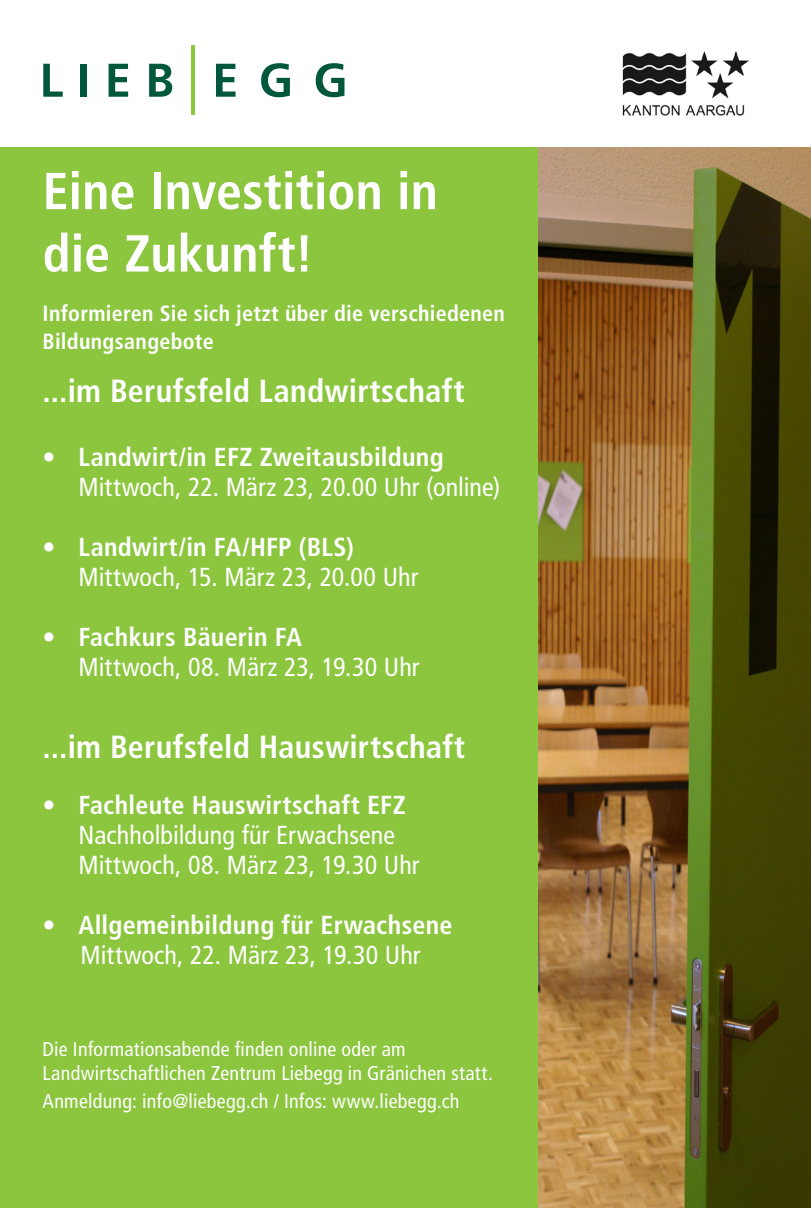
<style>
.page{position:relative;width:811px;height:1208px;background:#fff}
.page>*{position:absolute;margin:0;border:0;box-sizing:border-box;transform-origin:0 0}
.t1{font:700 condensed 52px/62.4px "Frutiger LT Std";letter-spacing:.005em;color:#fff}
.t2{font:700 condensed 32px "Frutiger LT Std";letter-spacing:.01em;color:#fff}
.t3{font:condensed 26px/30px "Frutiger LT Std";color:#fff}
.t4{font:700 condensed 26px/30px "Frutiger LT Std";letter-spacing:.01em;color:#fff}
.t5{font:700 condensed 22px/28.8px "Frutiger LT Std";letter-spacing:.015em;color:#fff}
.t6{font:condensed 20px "Frutiger LT Std";letter-spacing:.015em;color:#fff}
.s1{font-weight:700}
.s2{font-weight:400}
</style>
<div class="page">
<div style="left:0;top:147px;width:811px;height:1061px;background:#8bc63e"></div>
<svg style="left:43px;top:64px;width:20px;height:33px"></svg>
<div style="left:81px;top:64px;width:6px;height:33px;background:#00573c"></div>
<svg style="left:109px;top:64px;width:19px;height:33px"></svg>
<svg style="left:149px;top:64px;width:23px;height:33px"></svg>
<svg style="left:216px;top:64px;width:19px;height:33px"></svg>
<svg style="left:261px;top:63px;width:29px;height:34px"></svg>
<svg style="left:316px;top:63px;width:28px;height:34px"></svg>
<hr style="left:192px;top:46px;width:3px;height:69px;background:#8bc63e">
<img style="left:622px;top:51px;width:127px;height:65px">
<img style="left:538px;top:147px;width:273px;height:1061px">
<p class="t1" style="left:43px;top:160px;width:397px">Eine Investition in die Zukunft!</p>
<p class="t5" style="left:43px;top:299px;width:464px">Informieren Sie sich jetzt über die verschiedenen<br>Bildungsangebote</p>
<p class="t2" style="left:43px;top:372px;width:423px">...im Berufsfeld Landwirtschaft</p>
<p class="t3" style="left:79px;top:442px;width:423px;text-indent:-36px"><span class="s1">• Landwirt/in EFZ Zweitausbildung<br></span>Mittwoch, 22. März 23, 20.00 Uhr (online)</p>
<p class="t4" style="left:43px;top:532px;width:313px">• Landwirt/in FA/HFP (BLS)</p>
<p class="t3" style="left:79px;top:562px;width:341px">Mittwoch, 15. März 23, 20.00 Uhr</p>
<p class="t4" style="left:43px;top:622px;width:261px">• Fachkurs Bäuerin FA</p>
<p class="t3" style="left:79px;top:652px;width:342px">Mittwoch, 08. März 23, 19.30 Uhr</p>
<p class="t2" style="left:43px;top:728px;width:424px">...im Berufsfeld Hauswirtschaft</p>
<p class="t4" style="left:79px;top:790px;width:329px;text-indent:-36px">• Fachleute Hauswirtschaft EFZ<br><span class="s2">Nachholbildung für Erwachsene</span></p>
<p class="t3" style="left:79px;top:850px;width:342px">Mittwoch, 08. März 23, 19.30 Uhr</p>
<p class="t4" style="left:43px;top:910px;width:411px">• Allgemeinbildung für Erwachsene</p>
<p class="t3" style="left:81px;top:940px;width:341px">Mittwoch, 22. März 23, 19.30 Uhr</p>
<p class="t6" style="left:43px;top:1037px;width:365px">Die Informationsabende finden online oder am</p>
<p class="t6" style="left:43px;top:1061px;width:452px">Landwirtschaftlichen Zentrum Liebegg in Gränichen statt.</p>
<p class="t6" style="left:43px;top:1089px;width:418px">Anmeldung: info@liebegg.ch / Infos: www.liebegg.ch</p>
</div>
